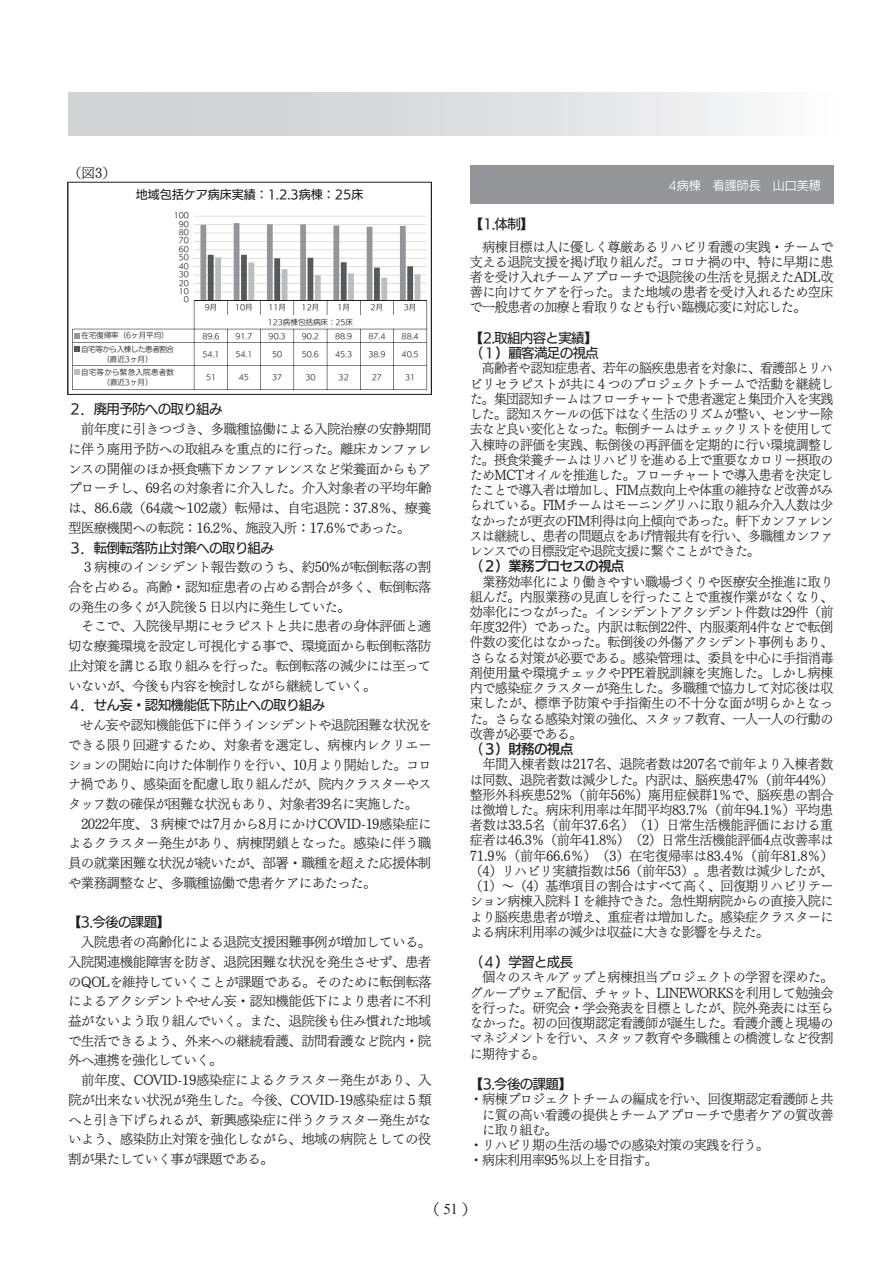
<style>
.page{position:relative;width:893px;height:1263px;background:#fff}
.page>*{position:absolute;margin:0;border:0;box-sizing:border-box;transform-origin:0 0}
.t1{font:15px "UD Mincho Pro L";color:#231f20}
.t2{font:13.5px/19.6px "UD Mincho Pro L";letter-spacing:-.045em;color:#231f20;text-align:justify}
.t3{font:13.5px/15.3px "UD Mincho Pro L";letter-spacing:-.045em;color:#231f20;text-align:justify;scale:.95 1}
.t4{font:13.5px/15.3px "UD Kakugo Large Pro M";letter-spacing:-.05em;color:#231f20}
.t5{font:13.5px "UD Kakugo Large Pro DB";letter-spacing:-.05em;color:#231f20}
.t6{font:12px "UD Kakugo Large Pro M";color:#231f20}
.t7{font:12px "UD Kakugo Large Pro R";color:#fff}
.t8{font:7.5px "UD Kakugo Large Pro R";color:#231f20}
.t9{font:7.5px/13.4px "UD Kakugo Large Pro R";letter-spacing:-.05em;color:#231f20}
.t10{font:7.5px/13px "UD Kakugo Large Pro R";letter-spacing:.035em;color:#231f20;text-align:center}
.s1{font-family:"UD Kakugo Large Pro DB"}
.s2{font-family:"UD Kakugo Large Pro M"}
.s3{font-family:"Times New Roman"}
</style>
<div class="page">
<div style="left:470px;top:166px;width:363px;height:38px;background:#939598"></div>
<div style="left:68px;top:93px;width:765px;height:42px;background:linear-gradient(to right,#cacbcd,#f6f6f7)"></div>
<hr style="left:194px;top:216px;width:233px;height:1px;background:#c5c6c8">
<svg style="left:72px;top:223px;width:356px;height:167px"></svg>
<div style="left:68px;top:182px;width:364px;height:213px;border:1px solid #231f20"></div>
<p class="t2" style="left:68px;top:162px;width:49px">（図3）</p>
<p class="t6" style="left:136px;top:185px;width:229px">地域包括ケア病床実績：1.2.3病棟：25床</p>
<p class="t8" style="left:174px;top:209px;width:17px">100</p>
<p class="t8" style="left:179px;top:218px;width:12px">90</p>
<p class="t8" style="left:179px;top:226px;width:12px">80</p>
<p class="t8" style="left:179px;top:234px;width:12px">70</p>
<p class="t8" style="left:179px;top:243px;width:12px">60</p>
<p class="t8" style="left:179px;top:251px;width:12px">50</p>
<p class="t8" style="left:179px;top:260px;width:12px">40</p>
<p class="t8" style="left:179px;top:268px;width:12px">30</p>
<p class="t8" style="left:179px;top:277px;width:12px">20</p>
<p class="t8" style="left:179px;top:285px;width:12px">10</p>
<p class="t8" style="left:184px;top:293px;width:7px">0</p>
<p class="t9" style="left:81px;top:329px;width:94px">在宅復帰率（6ヶ月平均）自宅等から入棟した患者割合</p>
<p class="t10" style="left:81px;top:352px;width:94px">（直近3ヶ月）<br>自宅等から緊急入院患者数</p>
<p class="t8" style="left:103px;top:376px;width:52px">（直近3ヶ月）</p>
<p class="t8" style="left:205px;top:301px;width:14px">9月</p>
<p class="t8" style="left:203px;top:330px;width:19px">89.6</p>
<p class="t8" style="left:203px;top:348px;width:19px">54.1</p>
<p class="t8" style="left:206px;top:371px;width:12px">51</p>
<p class="t8" style="left:235px;top:301px;width:19px">10月</p>
<p class="t8" style="left:235px;top:330px;width:19px">91.7</p>
<p class="t8" style="left:235px;top:348px;width:19px">54.1</p>
<p class="t8" style="left:239px;top:371px;width:12px">45</p>
<p class="t8" style="left:268px;top:301px;width:19px">11月</p>
<p class="t8" style="left:269px;top:330px;width:19px">90.3</p>
<p class="t8" style="left:272px;top:348px;width:12px">50</p>
<p class="t8" style="left:272px;top:371px;width:12px">37</p>
<p class="t8" style="left:302px;top:301px;width:19px">12月</p>
<p class="t8" style="left:302px;top:330px;width:19px">90.2</p>
<p class="t8" style="left:302px;top:348px;width:19px">50.6</p>
<p class="t8" style="left:305px;top:371px;width:12px">30</p>
<p class="t8" style="left:337px;top:301px;width:14px">1月</p>
<p class="t8" style="left:335px;top:330px;width:19px">88.9</p>
<p class="t8" style="left:335px;top:348px;width:19px">45.3</p>
<p class="t8" style="left:339px;top:371px;width:12px">32</p>
<p class="t8" style="left:268px;top:316px;width:87px">123病棟包括病床：25床</p>
<p class="t8" style="left:371px;top:301px;width:14px">2月</p>
<p class="t8" style="left:368px;top:330px;width:19px">87.4</p>
<p class="t8" style="left:368px;top:348px;width:19px">38.9</p>
<p class="t8" style="left:372px;top:371px;width:12px">27</p>
<p class="t8" style="left:404px;top:301px;width:14px">3月</p>
<p class="t8" style="left:402px;top:330px;width:19px">88.4</p>
<p class="t8" style="left:402px;top:348px;width:19px">40.5</p>
<p class="t8" style="left:405px;top:371px;width:12px">31</p>
<p class="t4" style="left:68px;top:401px;width:156px">２．廃用予防への取り組み</p>
<p class="t2" style="left:68px;top:419px;width:365px">　前年度に引きつづき、多職種協働による入院治療の安静期間に伴う廃用予防への取組みを重点的に行った。離床カンファレンスの開催のほか摂食嚥下カンファレンスなど栄養面からもアプローチし、69名の対象者に介入した。介入対象者の平均年齢は、86.6歳（64歳～102歳）転帰は、自宅退院：37.8％、療養型医療機関への転院：16.2％、施設入所：17.6％であった。</p>
<p class="t4" style="left:68px;top:539px;width:207px">３．転倒転落防止対策への取り組み</p>
<p class="t2" style="left:68px;top:557px;width:365px;text-align:left">　３病棟のインシデント報告数のうち、約50%が転倒転落の割合を占める。高齢・認知症患者の占める割合が多く、転倒転落の発生の多くが入院後５日以内に発生していた。<br>　そこで、入院後早期にセラピストと共に患者の身体評価と適切な療養環境を設定し可視化する事で、環境面から転倒転落防止対策を講じる取り組みを行った。転倒転落の減少には至っていないが、今後も内容を検討しながら継続していく。</p>
<p class="t4" style="left:68px;top:697px;width:259px">４．せん妄・認知機能低下防止への取り組み</p>
<p class="t2" style="left:68px;top:715px;width:365px;text-align:left">　せん妄や認知機能低下に伴うインシデントや退院困難な状況をできる限り回避するため、対象者を選定し、病棟内レクリエーションの開始に向けた体制作りを行い、10月より開始した。コロナ禍であり、感染面を配慮し取り組んだが、院内クラスターやスタッフ数の確保が困難な状況もあり、対象者39名に実施した。　2022年度、３病棟では7月から8月にかけCOVID-19感染症によるクラスター発生があり、病棟閉鎖となった。感染に伴う職員の就業困難な状況が続いたが、部署・職種を超えた応援体制や業務調整など、多職種協働で患者ケアにあたった。</p>
<p class="t4" style="left:68px;top:914px;width:103px">【3.今後の課題】</p>
<p class="t2" style="left:68px;top:932px;width:365px;text-align:left">　入院患者の高齢化による退院支援困難事例が増加している。入院関連機能障害を防ぎ、退院困難な状況を発生させず、患者のQOLを維持していくことが課題である。そのために転倒転落によるアクシデントやせん妄・認知機能低下により患者に不利益がないよう取り組んでいく。また、退院後も住み慣れた地域で生活できるよう、外来への継続看護、訪問看護など院内・院外へ連携を強化していく。<br>　前年度、COVID-19感染症によるクラスター発生があり、入院が出来ない状況が発生した。今後、COVID-19感染症は５類へと引き下げられるが、新興感染症に伴うクラスター発生がないよう、感染防止対策を強化しながら、地域の病院としての役割が果たしていく事が課題である。</p>
<p class="t7" style="left:657px;top:175px;width:166px">　4病棟　看護師長　山口美穂</p>
<p class="t4" style="left:470px;top:216px;width:65px">【1.体制】</p>
<p class="t2" style="left:470px;top:238px;width:365px;line-height:15.3px">　病棟目標は人に優しく尊厳あるリハビリ看護の実践・チームで支える退院支援を掲げ取り組んだ。コロナ禍の中、特に早期に患者を受け入れチームアプローチで退院後の生活を見据えたADL改善に向けてケアを行った。また地域の患者を受け入れるため空床で一般患者の加療と看取りなども行い臨機応変に対応した。</p>
<p class="t4" style="left:470px;top:330px;width:130px">【2.取組内容と実績】（１<span class="s1">）</span>顧客満足の視点</p>
<p class="t3" style="left:470px;top:360px;width:384px">　高齢者や認知症患者、若年の脳疾患患者を対象に、看護部とリハビリセラピストが共に４つのプロジェクトチームで活動を継続した。集団認知チームはフローチャートで患者選定と集団介入を実践した。認知スケールの低下はなく生活のリズムが整い、センサー除去など良い変化となった。転倒チームはチェックリストを使用して入棟時の評価を実践、転倒後の再評価を定期的に行い環境調整した。摂食栄養チームはリハビリを進める上で重要なカロリー摂取のためMCTオイルを推進した。フローチャートで導入患者を決定したことで導入者は増加し、FIM点数向上や体重の維持など改善がみられている。FIMチームはモーニングリハに取り組み介入人数は少なかったが更衣のFIM利得は向上傾向であった。軒下カンファレンスは継続し、患者の問題点をあげ情報共有を行い、多職種カンファレンスでの目標設定や退院支援に繋ぐことができた。</p>
<p class="t5" style="left:470px;top:555px;width:156px"><span class="s2">（</span>２）業務プロセスの視点</p>
<p class="t2" style="left:470px;top:573px;width:365px;line-height:15.3px">　業務効率化により働きやすい職場づくりや医療安全推進に取り組んだ。内服業務の見直しを行ったことで重複作業がなくなり、効率化につながった。インシデントアクシデント件数は29件（前年度32件）であった。内訳は転倒22件、内服薬剤4件などで転倒件数の変化はなかった。転倒後の外傷アクシデント事例もあり、さらなる対策が必要である。感染管理は、委員を中心に手指消毒剤使用量や環境チェックやPPE着脱訓練を実施した。しかし病棟内で感染症クラスターが発生した。多職種で協力して対応後は収束したが、標準予防策や手指衛生の不十分な面が明らかとなった。さらなる感染対策の強化、スタッフ教育、一人一人の行動の改善が必要である。</p>
<p class="t5" style="left:470px;top:738px;width:105px"><span class="s2">（</span>３）財務の視点</p>
<p class="t2" style="left:470px;top:756px;width:365px;line-height:15.3px">　年間入棟者数は217名、退院者数は207名で前年より入棟者数は同数、退院者数は減少した。内訳は、脳疾患47％（前年44%）整形外科疾患52％（前年56%）廃用症候群1％で、脳疾患の割合は微増した。病床利用率は年間平均83.7％（前年94.1％）平均患者数は33.5名（前年37.6名）（1）日常生活機能評価における重症者は46.3％（前年41.8%）（2）日常生活機能評価4点改善率は71.9％（前年66.6％）（3）在宅復帰率は83.4％（前年81.8％）（4）リハビリ実績指数は56（前年53）。患者数は減少したが、（1）～（4）基準項目の割合はすべて高く、回復期リハビリテーション病棟入院料Ⅰを維持できた。急性期病院からの直接入院により脳疾患患者が増え、重症者は増加した。感染症クラスターによる病床利用率の減少は収益に大きな影響を与えた。</p>
<p class="t4" style="left:470px;top:954px;width:105px">（４<span class="s1">）</span>学習と成長</p>
<p class="t2" style="left:470px;top:969px;width:365px;line-height:15.3px">　個々のスキルアップと病棟担当プロジェクトの学習を深めた。グループウェア配信、チャット、LINEWORKSを利用して勉強会を行った。研究会・学会発表を目標としたが、院外発表には至らなかった。初の回復期認定看護師が誕生した。看護介護と現場のマネジメントを行い、スタッフ教育や多職種との橋渡しなど役割に期待する。</p>
<p class="t4" style="left:470px;top:1076px;width:103px">【3.今後の課題】</p>
<p class="t2" style="left:470px;top:1089px;width:365px">・病棟プロジェクトチームの編成を行い、回復期認定看護師と共</p>
<p class="t2" style="left:482px;top:1104px;width:353px">に質の高い看護の提供とチームアプローチで患者ケアの質改善</p>
<p class="t2" style="left:482px;top:1119px;width:77px">に取り組む。</p>
<p class="t2" style="left:470px;top:1134px;width:301px">・リハビリ期の生活の場での感染対策の実践を行う。</p>
<p class="t2" style="left:470px;top:1150px;width:190px">・病床利用率95％以上を目指す。</p>
<p class="t1" style="left:425px;top:1197px;width:53px">（ <span class="s3">51</span> ）</p>
</div>
